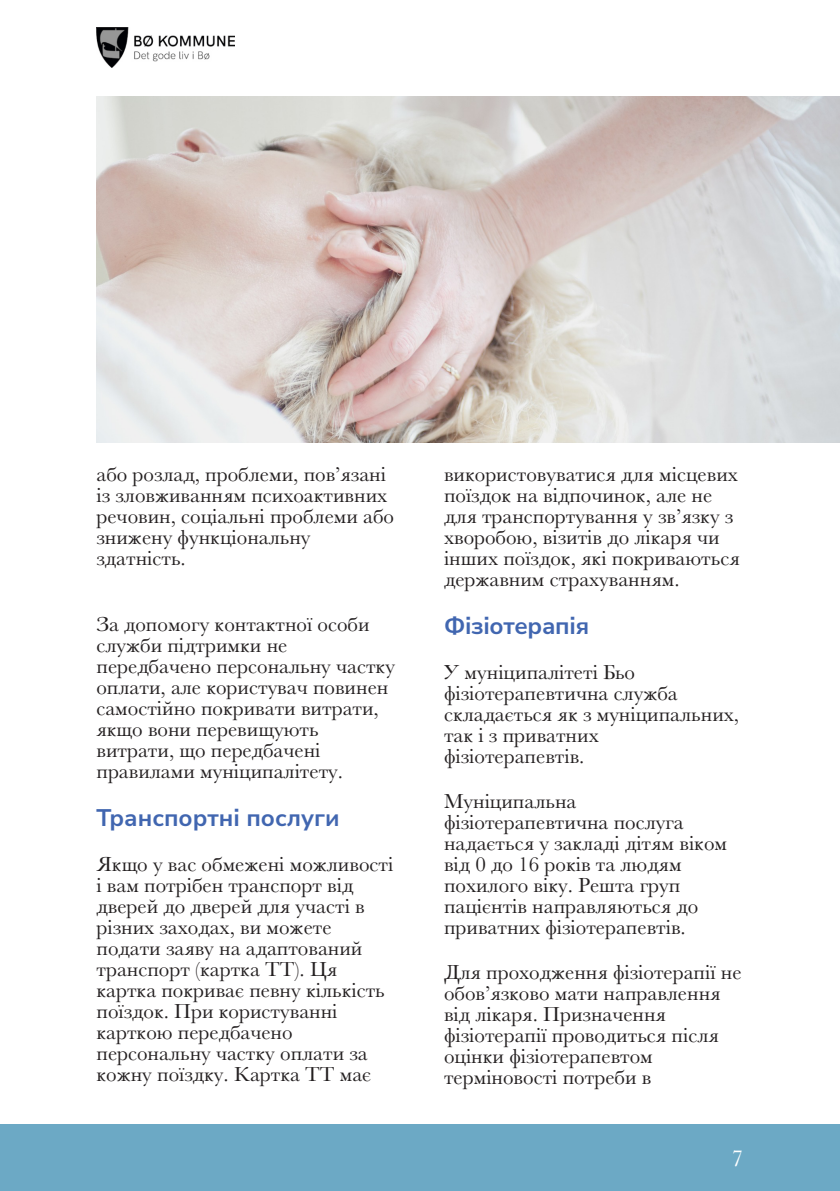
<style>
.page{position:relative;width:840px;height:1191px;background:#fff}
.page>*{position:absolute;margin:0;border:0;box-sizing:border-box;transform-origin:0 0}
.t1{font:700 24px "Nunito Sans";color:#4166b0}
.t2{font:24px "Baskerville";color:#fff}
.t3{font:21px/21px "Baskerville";color:#231f20}
</style>
<div class="page">
<div style="left:0;top:1124px;width:839px;height:67px;background:#6ca9c5"></div>
<img style="left:96px;top:27px;width:138px;height:41px">
<img style="left:96px;top:96px;width:743px;height:346px">
<p class="t3" style="left:96px;top:463px;width:299px">або розлад, проблеми, пов’язані із зловживанням психоактивних речовин, соціальні проблеми або знижену функціональну здатність.</p>
<p class="t3" style="left:96px;top:613px;width:300px">За допомогу контактної особи служби підтримки не передбачено персональну частку оплати, але користувач повинен самостійно покривати витрати, якщо вони перевищують витрати, що передбачені правилами муніципалітету.</p>
<p class="t1" style="left:96px;top:801px;width:244px">Транспортні послуги</p>
<p class="t3" style="left:96px;top:853px;width:298px">Якщо у вас обмежені можливості і вам потрібен транспорт від дверей до дверей для участі в різних заходах, ви можете подати заяву на адаптований транспорт (картка TT). Ця картка покриває певну кількість поїздок. При користуванні карткою передбачено персональну частку оплати за кожну поїздку. Картка TT має</p>
<p class="t3" style="left:444px;top:463px;width:297px">використовуватися для місцевих поїздок на відпочинок, але не для транспортування у зв’язку з хворобою, візитів до лікаря чи інших поїздок, які покриваються державним страхуванням.</p>
<p class="t1" style="left:444px;top:609px;width:147px">Фізіотерапія</p>
<p class="t3" style="left:444px;top:661px;width:296px">У муніципалітеті Бьо фізіотерапевтична служба складається як з муніципальних, так і з приватних фізіотерапевтів.</p>
<p class="t3" style="left:444px;top:790px;width:284px">Муніципальна фізіотерапевтична послуга надається у закладі дітям віком від 0 до 16 років та людям похилого віку. Решта груп пацієнтів направляються до приватних фізіотерапевтів.</p>
<p class="t3" style="left:444px;top:961px;width:299px">Для проходження фізіотерапії не обов’язково мати направлення від лікаря. Призначення фізіотерапії проводиться після оцінки фізіотерапевтом терміновості потреби в</p>
<p class="t2" style="left:731px;top:1144px;width:13px">7</p>
</div>
